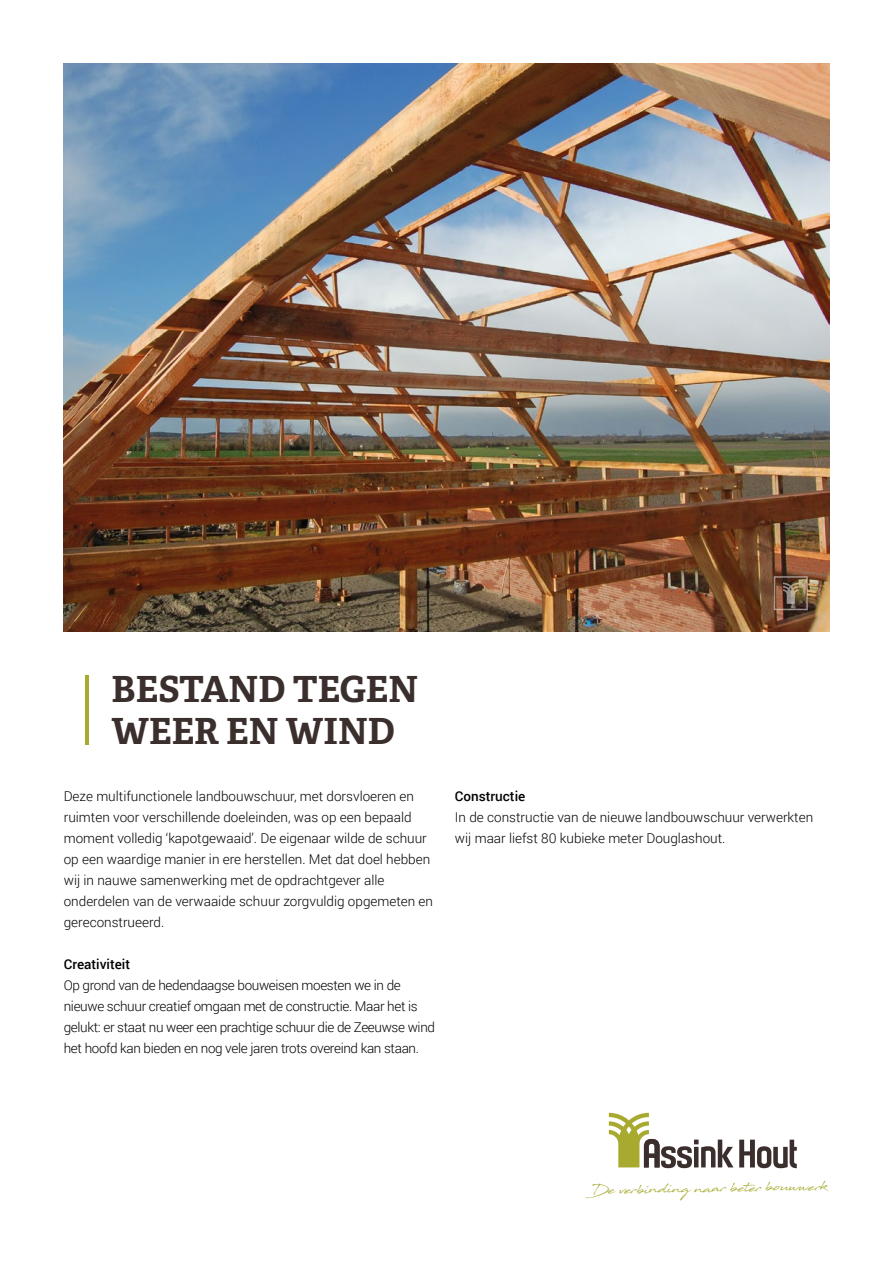
<style>
.page{position:relative;width:893px;height:1263px;background:#fff}
.page>*{position:absolute;margin:0;border:0;box-sizing:border-box;transform-origin:0 0}
.t1{font:700 36px/42px "Adelle";color:#3a2f2c}
.t2{font:300 13.5px/21px "Roboto";color:#000}
.t3{font:300 13.5px/21px "Roboto";letter-spacing:-.025em;color:#000}
.t4{font:500 13.5px "Roboto";color:#000}
.t5{font:13.05px "Javacom";color:#a8aa30}
</style>
<div class="page">
<svg style="left:739px;top:1140px;width:58px;height:28px"></svg>
<svg style="left:609px;top:1113px;width:124px;height:55px"></svg>
<img style="left:64px;top:64px;width:765px;height:567px">
<hr style="left:85px;top:675px;width:4px;height:69px;background:#a7aa2f">
<svg style="left:783px;top:583px;width:16px;height:21px"></svg>
<h1 class="t1" style="left:112px;top:667px;width:308px">BESTAND TEGEN<br>WEER EN WIND</h1>
<p class="t2" style="left:64px;top:785px;width:371px">Deze multifunctionele landbouwschuur, met dorsvloeren en ruimten voor verschillende doeleinden, was op een bepaald moment volledig ‘kapotgewaaid’. De eigenaar wilde de schuur op een waardige manier in ere herstellen. Met dat doel hebben wij in nauwe samenwerking met de opdrachtgever alle onderdelen van de verwaaide schuur zorgvuldig opgemeten en gereconstrueerd.</p>
<p class="t4" style="left:64px;top:954px;width:68px">Creativiteit</p>
<p class="t3" style="left:64px;top:974px;width:373px">Op grond van de hedendaagse bouweisen moesten we in de nieuwe schuur creatief omgaan met de constructie. Maar het is gelukt: er staat nu weer een prachtige schuur die de Zeeuwse wind het hoofd kan bieden en nog vele jaren trots overeind kan staan.</p>
<p class="t4" style="left:455px;top:787px;width:72px">Constructie</p>
<p class="t2" style="left:455px;top:806px;width:360px">In de constructie van de nieuwe landbouwschuur verwerkten wij maar liefst 80 kubieke meter Douglashout.</p>
<p class="t5" style="left:588px;top:1181px;width:241px;rotate:-1deg">De verbinding naar beter bouwwerk</p>
</div>
